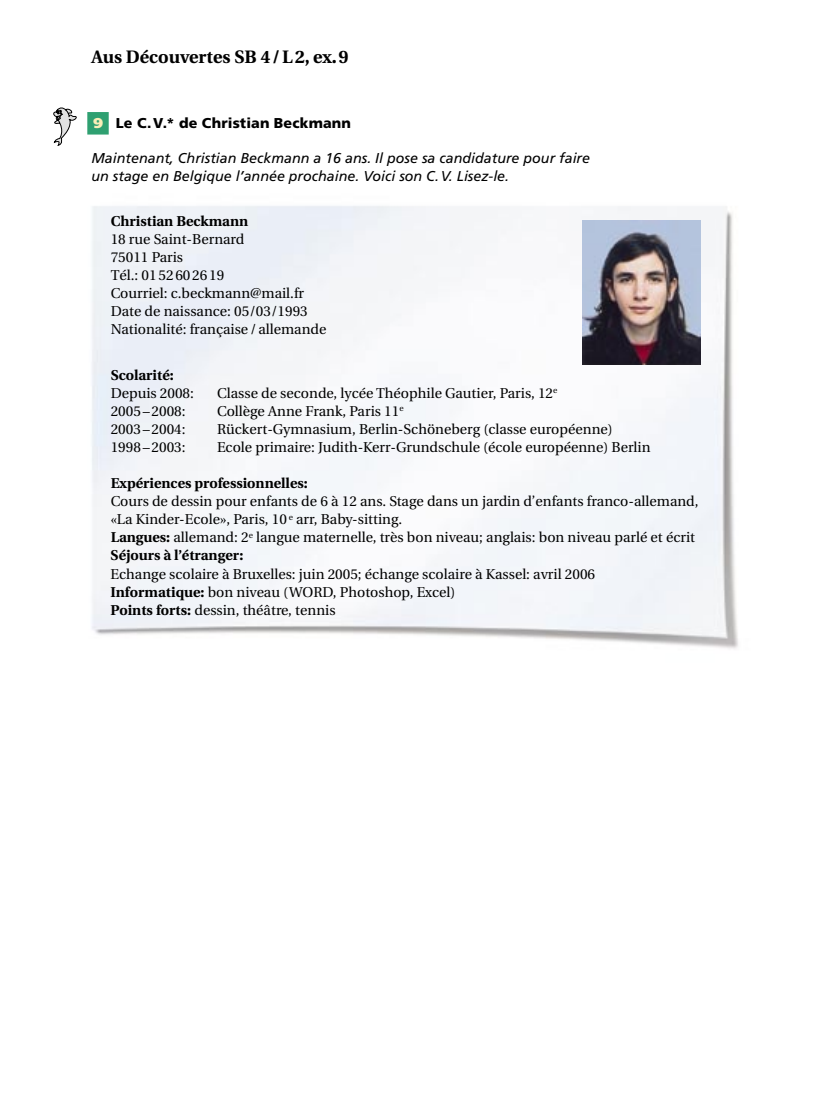
<style>
.page{position:relative;width:830px;height:1106px;background:#fff}
.page>*{position:absolute;margin:0;border:0;box-sizing:border-box;transform-origin:0 0}
.t1{font:700 18px "Utopia";color:#000}
.t2{font:14.25px/18px "Utopia";color:#000}
.t3{font:italic 14.25px/18px "Frutiger";color:#000}
.t4{font:700 14.25px "Utopia";color:#000}
.t5{font:900 14.25px "Frutiger";letter-spacing:.01em;color:#000}
.s1{font-family:"Frutiger Ziffern";color:#faeeb8}
.s2{font-weight:700}
</style>
<div class="page">
<img style="left:92px;top:206px;width:646px;height:443px">
<div style="left:87px;top:112px;width:22px;height:22px;background:#2fa071"></div>
<img style="left:582px;top:220px;width:118px;height:144px">
<svg style="left:53px;top:107px;width:24px;height:39px"></svg>
<p class="t1" style="left:91px;top:47px;width:258px">Aus Découvertes SB 4 / L 2, ex. 9</p>
<p class="t5" style="left:91px;top:114px;width:262px"><span class="s1">9</span> Le C. V.* de Christian Beckmann</p>
<p class="t3" style="left:91px;top:149px;width:500px">Maintenant, Christian Beckmann a 16 ans. Il pose sa candidature pour faire un stage en Belgique l’année prochaine. Voici son C. V. Lisez-le.</p>
<p class="t4" style="left:111px;top:213px;width:139px">Christian Beckmann</p>
<p class="t2" style="left:111px;top:230px;width:217px">18 rue Saint-Bernard<br>75011 Paris<br>Tél.: 01 52 60 26 19<br>Courriel: c.beckmann@mail.fr<br>Date de naissance: 05/03/1993<br>Nationalité: française / allemande</p>
<p class="t4" style="left:111px;top:366px;width:65px">Scolarité:</p>
<p class="t2" style="left:111px;top:384px;width:85px">Depuis 2008:</p>
<p class="t2" style="left:217px;top:384px;width:342px">Classe de seconde, lycée Théophile Gautier, Paris, 12<sup>e</sup></p>
<p class="t2" style="left:111px;top:402px;width:76px">2005 – 2008:</p>
<p class="t2" style="left:217px;top:402px;width:188px">Collège Anne Frank, Paris 11<sup>e</sup></p>
<p class="t2" style="left:111px;top:420px;width:76px">2003 – 2004:</p>
<p class="t2" style="left:217px;top:420px;width:397px">Rückert-Gymnasium, Berlin-Schöneberg (classe européenne)</p>
<p class="t2" style="left:111px;top:438px;width:76px">1998 – 2003:</p>
<p class="t2" style="left:217px;top:438px;width:435px">Ecole primaire: Judith-Kerr-Grundschule (école européenne) Berlin</p>
<p class="t4" style="left:111px;top:475px;width:198px">Expériences professionnelles:</p>
<p class="t2" style="left:111px;top:492px;width:589px">Cours de dessin pour enfants de 6 à 12 ans. Stage dans un jardin d’enfants franco-allemand, «La Kinder-Ecole», Paris, 10 <sup>e</sup> arr, Baby-sitting.<br><span class="s2">Langues:</span> allemand: 2<sup>e</sup> langue maternelle, très bon niveau; anglais: bon niveau parlé et écrit <span class="s2">Séjours à l’étranger:</span></p>
<p class="t2" style="left:111px;top:565px;width:486px">Echange scolaire à Bruxelles: juin 2005; échange scolaire à Kassel: avril 2006<br><span class="s2">Informatique:</span> bon niveau (WORD, Photoshop, Excel)<br><span class="s2">Points forts:</span> dessin, théâtre, tennis</p>
</div>
